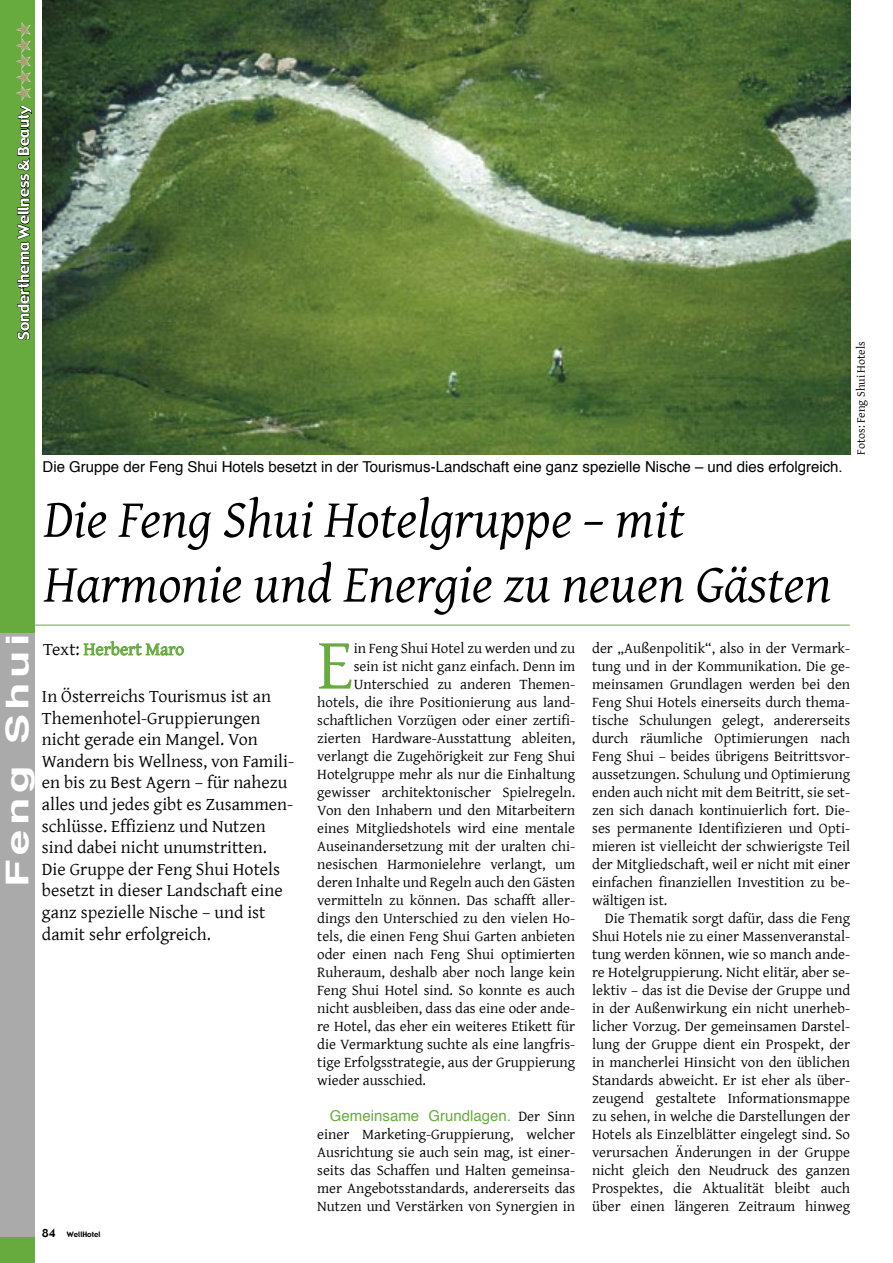
<style>
.page{position:relative;width:893px;height:1263px;background:#fff}
.page>*{position:absolute;margin:0;border:0;box-sizing:border-box;transform-origin:0 0}
.t1{font:73.5px "Gentium";color:#67ab3e}
.t2{font:italic 54px "Gentium";color:#000}
.t3{font:700 31.5px "Helvetica";letter-spacing:.1em;color:#fff;scale:1.43 1}
.t4{font:18px/21.6px "Gentium";color:#000}
.t5{font:18px "Gentium";color:#67ab3e}
.t6{font:15.15px "Gadget";color:#fff}
.t7{font:15px/18px "Gentium";color:#000;text-align:justify}
.t8{font:15px "Helvetica";color:#000}
.t9{font:12px "Gentium";color:#000}
.t10{font:10.95px "Gadget";color:#000}
.t11{font:7.2px "Gadget";color:#000}
.s1{color:#000}
.s2{font-family:"Helvetica";color:#67ab3e}
</style>
<div class="page">
<div style="left:0;top:0;width:35px;height:1263px;background:#67ab3e"></div>
<svg style="left:83px;top:624px;width:101px;height:32px"></svg>
<hr style="left:27px;top:625px;width:823px;height:1px;background:#67ab3e">
<svg style="left:17px;top:105px;width:15px;height:235px"></svg>
<img style="left:42px;top:0;width:808px;height:455px">
<div style="left:0;top:633px;width:35px;height:604px;background:#aaa"></div>
<p class="t6" style="left:14px;top:340px;width:236px;rotate:-90deg">Sonderthema Wellness &amp; Beauty</p>
<p class="t8" style="left:43px;top:453px;width:802px">Die Gruppe der Feng Shui Hotels besetzt in der Tourismus-Landschaft eine ganz spezielle Nische – und dies erfolgreich.</p>
<p class="t2" style="left:44px;top:481px;width:642px">Die Feng Shui Hotelgruppe – mit</p>
<p class="t2" style="left:44px;top:545px;width:789px">Harmonie und Energie zu neuen Gästen</p>
<p class="t9" style="left:852px;top:455px;width:115px;rotate:-90deg">Fotos: Feng Shui Hotels</p>
<p class="t3" style="left:-11px;top:887px;width:179px;rotate:-90deg">Feng Shui</p>
<p class="t5" style="left:43px;top:636px;width:143px"><span class="s1">Text:</span> Herbert Maro</p>
<p class="t4" style="left:42px;top:684px;width:254px">In Österreichs Tourismus ist an<br>Themenhotel-Gruppierungen nicht gerade ein Mangel. Von<br>Wandern bis Wellness, von Famili&shy;en bis zu Best Agern – für nahezu alles und jedes gibt es Zusammen&shy;schlüsse. Effizienz und Nutzen sind dabei nicht unumstritten.<br>Die Gruppe der Feng Shui Hotels besetzt in dieser Landschaft eine ganz spezielle Nische – und ist damit sehr erfolgreich.</p>
<p class="t10" style="left:42px;top:1226px;width:15px">84</p>
<p class="t11" style="left:67px;top:1230px;width:35px">WellHotel</p>
<p class="t1" style="left:317px;top:611px;width:38px">E</p>
<p class="t7" style="left:354px;top:638px;width:223px">in Feng Shui Hotel zu werden und zu</p>
<p class="t7" style="left:354px;top:656px;width:223px">sein ist nicht ganz einfach. Denn im</p>
<p class="t7" style="left:354px;top:674px;width:223px">Unterschied zu anderen Themen-</p>
<p class="t7" style="left:317px;top:692px;width:259px">hotels, die ihre Positionierung aus land-</p>
<p class="t7" style="left:317px;top:710px;width:259px">schaftlichen Vorzügen oder einer zertifi-</p>
<p class="t7" style="left:317px;top:728px;width:259px">zierten Hardware-Ausstattung ableiten,</p>
<p class="t7" style="left:317px;top:746px;width:259px">verlangt die Zugehörigkeit zur Feng Shui</p>
<p class="t7" style="left:317px;top:764px;width:259px">Hotelgruppe mehr als nur die Einhaltung</p>
<p class="t7" style="left:317px;top:782px;width:259px">gewisser architektonischer Spielregeln.</p>
<p class="t7" style="left:317px;top:800px;width:259px">Von den Inhabern und den Mitarbeitern</p>
<p class="t7" style="left:317px;top:818px;width:259px">eines Mitgliedshotels wird eine mentale</p>
<p class="t7" style="left:317px;top:836px;width:259px">Auseinandersetzung mit der uralten chi-</p>
<p class="t7" style="left:317px;top:854px;width:259px">nesischen Harmonielehre verlangt, um</p>
<p class="t7" style="left:317px;top:872px;width:259px">deren Inhalte und Regeln auch den Gästen</p>
<p class="t7" style="left:317px;top:890px;width:259px">vermitteln zu können. Das schafft aller-</p>
<p class="t7" style="left:317px;top:908px;width:259px">dings den Unterschied zu den vielen Ho-</p>
<p class="t7" style="left:317px;top:926px;width:259px">tels, die einen Feng Shui Garten anbieten</p>
<p class="t7" style="left:317px;top:944px;width:259px">oder einen nach Feng Shui optimierten</p>
<p class="t7" style="left:317px;top:962px;width:259px">Ruheraum, deshalb aber noch lange kein</p>
<p class="t7" style="left:317px;top:980px;width:259px">Feng Shui Hotel sind. So konnte es auch</p>
<p class="t7" style="left:317px;top:998px;width:259px">nicht ausbleiben, dass das eine oder ande-</p>
<p class="t7" style="left:317px;top:1016px;width:259px">re Hotel, das eher ein weiteres Etikett für</p>
<p class="t7" style="left:317px;top:1034px;width:259px">die Vermarktung suchte als eine langfris-</p>
<p class="t7" style="left:317px;top:1052px;width:259px">tige Erfolgsstrategie, aus der Gruppierung</p>
<p class="t7" style="left:317px;top:1070px;width:110px">wieder ausschied.</p>
<p class="t7" style="left:317px;top:1106px;width:259px;text-indent:13px"><span class="s2">Gemeinsame Grundlagen.</span> Der Sinn einer Marketing-Gruppierung, welcher Ausrichtung sie auch sein mag, ist einer&shy;seits das Schaffen und Halten gemeinsa&shy;mer Angebotsstandards, andererseits das Nutzen und Verstärken von Synergien in</p>
<p class="t7" style="left:592px;top:638px;width:259px">der „Außenpolitik“, also in der Vermark&shy;tung und in der Kommunikation. Die ge&shy;meinsamen Grundlagen werden bei den Feng Shui Hotels einerseits durch thema&shy;tische Schulungen gelegt, andererseits durch räumliche Optimierungen nach Feng Shui – beides übrigens Beitrittsvor&shy;aussetzungen. Schulung und Optimierung enden auch nicht mit dem Beitritt, sie set&shy;zen sich danach kontinuierlich fort. Die&shy;ses permanente Identifizieren und Opti&shy;mieren ist vielleicht der schwierigste Teil der Mitgliedschaft, weil er nicht mit einer einfachen finanziellen Investition zu be&shy;wältigen ist.</p>
<p class="t7" style="left:592px;top:908px;width:259px;text-indent:13px">Die Thematik sorgt dafür, dass die Feng Shui Hotels nie zu einer Massenveranstal&shy;tung werden können, wie so manch ande&shy;re Hotelgruppierung. Nicht elitär, aber se&shy;lektiv – das ist die Devise der Gruppe und in der Außenwirkung ein nicht unerheb&shy;licher Vorzug. Der gemeinsamen Darstel&shy;lung der Gruppe dient ein Prospekt, der in mancherlei Hinsicht von den üblichen Standards abweicht. Er ist eher als über&shy;zeugend gestaltete Informationsmappe zu sehen, in welche die Darstellungen der Hotels als Einzelblätter eingelegt sind. So verursachen Änderungen in der Gruppe nicht gleich den Neudruck des ganzen Prospektes, die Aktualität bleibt auch über einen längeren Zeitraum hinweg</p>
</div>
